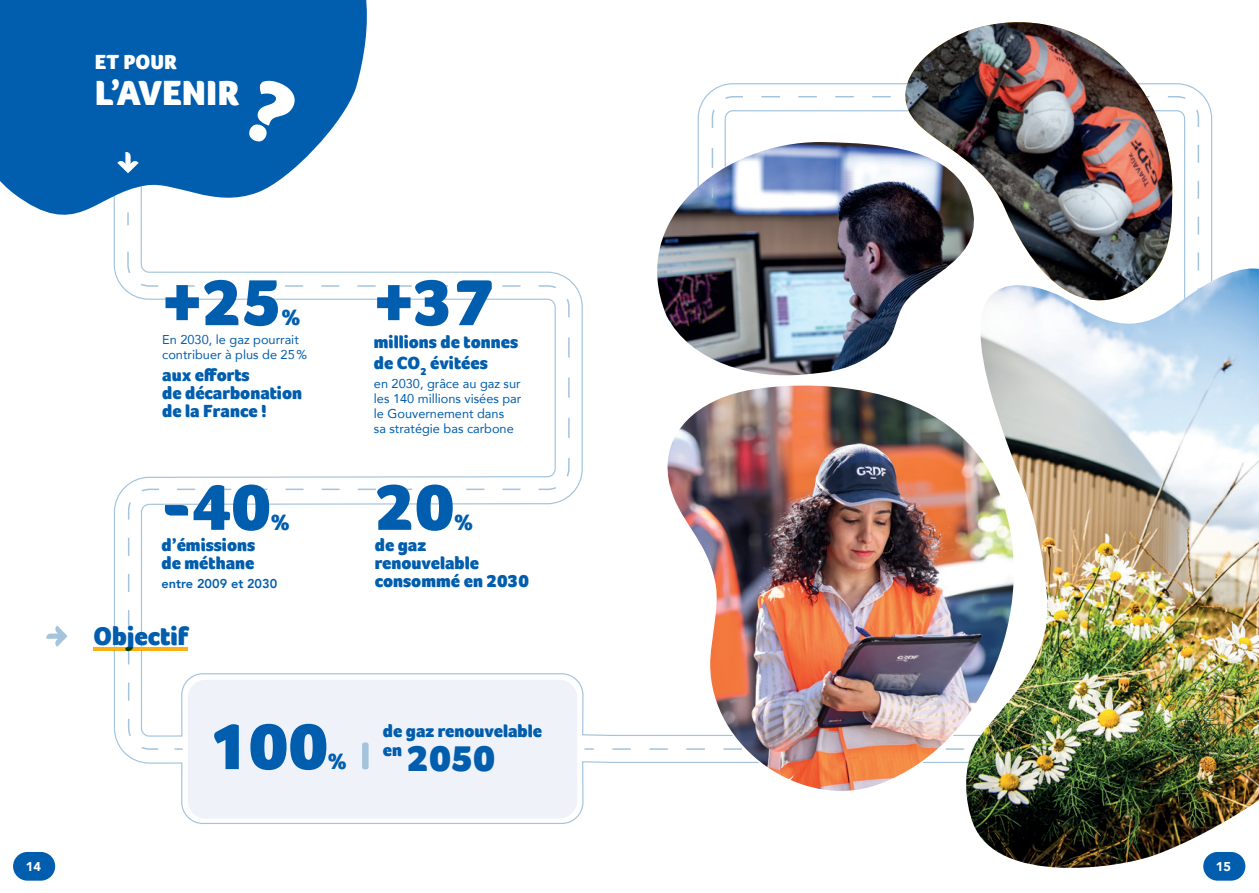
<style>
.page{position:relative;width:1259px;height:893px;background:#fff}
.page>*{position:absolute;margin:0;border:0;box-sizing:border-box;transform-origin:0 0}
.chiffre_XL{font:900 67.5px "Foco";color:#015dad}
.ST1{font:900 37.5px "Foco";color:#015dad}
.t1{font:900 36px "Foco";color:#fff}
.t2{font:900 26.25px "Foco";color:#015dad}
.chiffre_XL-2{font:900 22.5px "Foco";color:#015dad}
.t3{font:900 21px "Foco";color:#fff}
.ST1-2{font:900 18px/18px "Foco";color:#015dad}
.chiffre_XL-3{font:900 18px "Foco";color:#015dad}
.texte_S{font:12.75px/15px "Avenir";color:#015dad}
.texte_M{font:12.75px/15px "Avenir";color:#015dad}
.texte_S-2{font:800 12.75px "Avenir";color:#015dad}
.texte_S-3{font:900 12.75px "Avenir";color:#fff}
</style>
<div class="page">
<div style="left:188px;top:680px;width:389px;height:139px;background:#eff2f9;border-radius:18px"></div>
<svg style="left:126px;top:242px;width:444px;height:509px"></svg>
<img style="left:583px;top:95px;width:616px;height:655px">
<div style="left:13px;top:852px;width:42px;height:29px;background:#015dad;border-radius:14px"></div>
<svg style="left:0;top:0;width:367px;height:242px;fill:#015dad"></svg>
<svg style="left:117px;top:152px;width:22px;height:21px"></svg>
<img style="left:898px;top:22px;width:279px;height:288px">
<svg style="left:962px;top:254px;width:251px;height:14px"></svg>
<img style="left:962px;top:268px;width:297px;height:613px">
<img style="left:659px;top:376px;width:388px;height:436px">
<div style="left:362px;top:742px;width:6px;height:27px;background:#a4c4dd;border-radius:2px"></div>
<svg style="left:46px;top:625px;width:22px;height:22px"></svg>
<hr style="left:93px;top:647px;width:95px;height:4px;background:#fbb017">
<div style="left:238px;top:76px;width:62px;height:73px;background:#015dad"></div>
<h4 class="t3" style="left:95px;top:48px;width:84px">ET POUR</h4>
<h4 class="t1" style="left:95px;top:69px;width:146px">L’AVENIR</h4>
<p class="chiffre_XL" style="left:162px;top:258px;width:121px">+25</p>
<p class="chiffre_XL-2" style="left:282px;top:303px;width:20px">%</p>
<p class="texte_M" style="left:162px;top:332px;width:146px">En 2030, le gaz pourrait contribuer à plus de 25%</p>
<p class="ST1-2" style="left:162px;top:365px;width:141px">aux efforts<br>de décarbonation de la France !</p>
<p class="chiffre_XL" style="left:162px;top:462px;width:111px">-40</p>
<p class="chiffre_XL-2" style="left:271px;top:507px;width:20px">%</p>
<p class="ST1-2" style="left:162px;top:536px;width:95px">d’émissions de méthane</p>
<p class="texte_S-2" style="left:162px;top:574px;width:117px">entre 2009 et 2030</p>
<h2 class="t2" style="left:94px;top:618px;width:96px">Objectif</h2>
<p class="chiffre_XL" style="left:374px;top:258px;width:121px">+37</p>
<p class="chiffre_XL-3" style="left:374px;top:330px;width:146px">millions de tonnes</p>
<p class="ST1-2" style="left:374px;top:354px;width:115px">de CO<sub>2</sub> évitées</p>
<p class="texte_S" style="left:374px;top:376px;width:149px">en 2030, grâce au gaz sur les 140 millions visées par le Gouvernement dans<br>sa stratégie bas carbone</p>
<p class="chiffre_XL" style="left:375px;top:462px;width:81px">20</p>
<p class="chiffre_XL-2" style="left:454px;top:507px;width:20px">%</p>
<p class="ST1-2" style="left:375px;top:536px;width:156px">de gaz renouvelable consommé en 2030</p>
<p class="chiffre_XL" style="left:209px;top:702px;width:121px">100</p>
<p class="chiffre_XL-2" style="left:328px;top:747px;width:20px">%</p>
<p class="ST1-2" style="left:383px;top:722px;width:161px">de gaz renouvelable</p>
<p class="ST1" style="left:383px;top:734px;width:114px"><sup>en</sup> 2050</p>
<p class="texte_S-3" style="left:26px;top:856px;width:17px">14</p>
<p class="texte_S-3" style="left:1216px;top:856px;width:17px">15</p>
</div>
